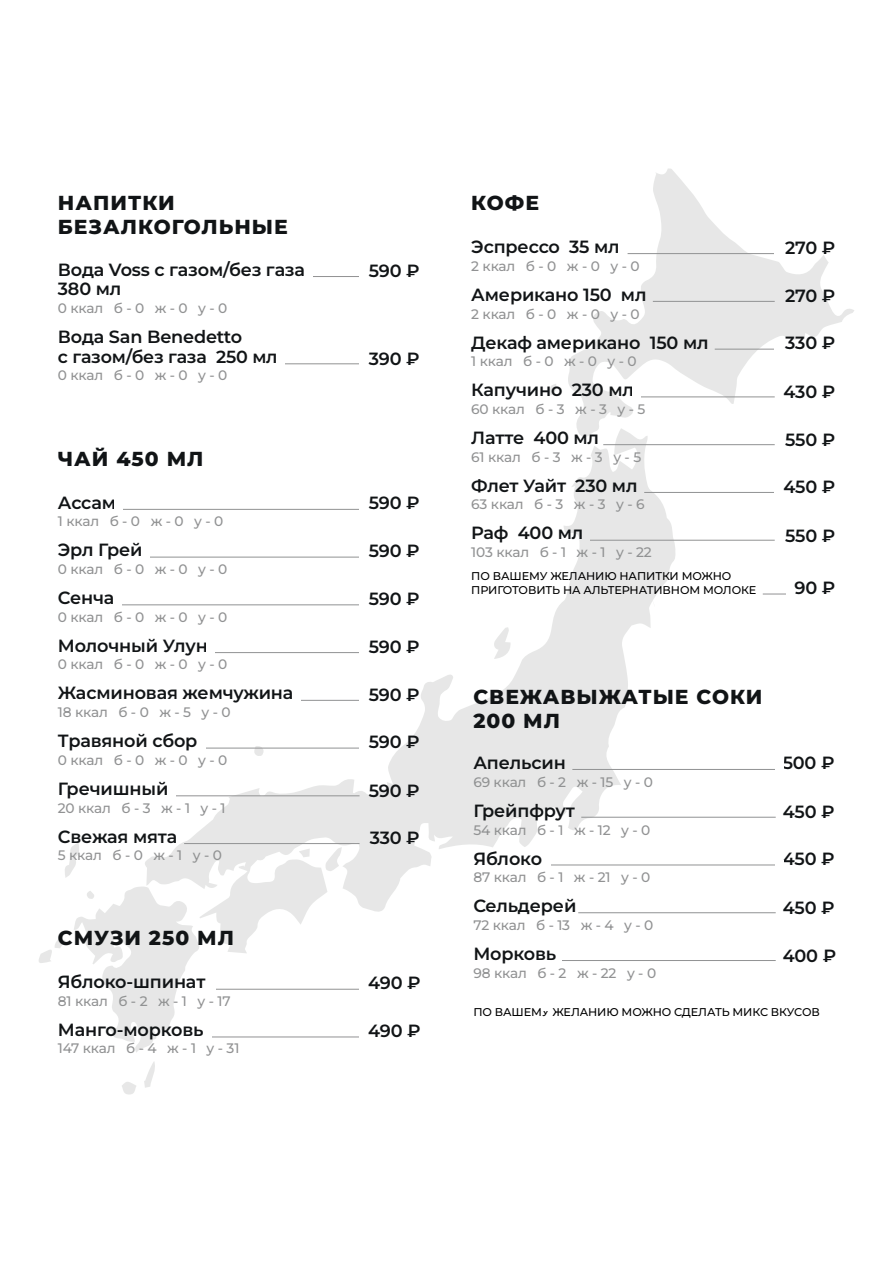
<style>
.page{position:relative;width:893px;height:1263px;background:#fff}
.page>*{position:absolute;margin:0;border:0;box-sizing:border-box;transform-origin:0 0}
.t1{font:800 20.25px/24.3px "Montserrat";letter-spacing:.05em;color:#111416}
.t2{font:600 17.7px/19.5px "Montserrat";letter-spacing:-.01em;color:#111416}
.t3{font:600 17.55px "Montserrat";letter-spacing:-.01em;color:#111416}
.t4{font:500 13.8px "Montserrat";letter-spacing:-.01em;color:#919293}
.t5{font:500 11.25px/13.5px "Montserrat";letter-spacing:-.01em;color:#000001}
</style>
<div class="page">
<svg style="left:65px;top:843px;width:14px;height:35px"></svg>
<svg style="left:144px;top:1062px;width:11px;height:26px"></svg>
<svg style="left:122px;top:1082px;width:14px;height:12px"></svg>
<svg style="left:39px;top:935px;width:26px;height:28px"></svg>
<svg style="left:74px;top:887px;width:120px;height:165px"></svg>
<svg style="left:550px;top:384px;width:6px;height:11px"></svg>
<svg style="left:568px;top:168px;width:286px;height:260px"></svg>
<svg style="left:141px;top:428px;width:535px;height:525px"></svg>
<div style="left:619px;top:240px;width:8px;height:18px;background:#fff"></div>
<hr style="left:628px;top:253px;width:153px;height:1px;background:#919293">
<div style="left:775px;top:240px;width:8px;height:18px;background:#fff"></div>
<hr style="left:653px;top:301px;width:122px;height:1px;background:#919293">
<hr style="left:715px;top:349px;width:66px;height:1px;background:#919293">
<div style="left:775px;top:344px;width:8px;height:10px;background:#fff"></div>
<hr style="left:636px;top:396px;width:139px;height:1px;background:#919293">
<hr style="left:603px;top:444px;width:172px;height:1px;background:#919293">
<hr style="left:644px;top:492px;width:137px;height:1px;background:#919293">
<div style="left:775px;top:488px;width:8px;height:10px;background:#fff"></div>
<hr style="left:572px;top:769px;width:210px;height:1px;background:#919293">
<div style="left:776px;top:755px;width:8px;height:19px;background:#fff"></div>
<hr style="left:581px;top:817px;width:195px;height:1px;background:#919293">
<hr style="left:549px;top:865px;width:233px;height:1px;background:#919293">
<div style="left:776px;top:860px;width:8px;height:10px;background:#fff"></div>
<hr style="left:578px;top:912px;width:198px;height:1px;background:#919293">
<hr style="left:562px;top:960px;width:214px;height:1px;background:#919293">
<hr style="left:590px;top:540px;width:185px;height:1px;background:#919293">
<svg style="left:763px;top:594px;width:23px;height:1px"></svg>
<hr style="left:208px;top:989px;width:158px;height:1px;background:#919293">
<div style="left:360px;top:975px;width:8px;height:19px;background:#fff"></div>
<div style="left:207px;top:975px;width:8px;height:19px;background:#fff"></div>
<hr style="left:208px;top:1036px;width:158px;height:1px;background:#919293">
<div style="left:360px;top:1023px;width:8px;height:18px;background:#fff"></div>
<div style="left:203px;top:1023px;width:8px;height:18px;background:#fff"></div>
<hr style="left:120px;top:509px;width:246px;height:1px;background:#919293">
<div style="left:360px;top:495px;width:8px;height:19px;background:#fff"></div>
<hr style="left:147px;top:557px;width:219px;height:1px;background:#919293">
<div style="left:360px;top:543px;width:8px;height:18px;background:#fff"></div>
<hr style="left:120px;top:604px;width:246px;height:1px;background:#919293">
<div style="left:360px;top:591px;width:8px;height:19px;background:#fff"></div>
<div style="left:114px;top:591px;width:8px;height:19px;background:#fff"></div>
<hr style="left:209px;top:652px;width:157px;height:1px;background:#919293">
<div style="left:360px;top:639px;width:8px;height:18px;background:#fff"></div>
<hr style="left:292px;top:700px;width:74px;height:1px;background:#919293">
<div style="left:360px;top:687px;width:8px;height:18px;background:#fff"></div>
<div style="left:292px;top:687px;width:8px;height:18px;background:#fff"></div>
<hr style="left:200px;top:748px;width:166px;height:1px;background:#919293">
<div style="left:360px;top:734px;width:8px;height:18px;background:#fff"></div>
<div style="left:197px;top:733px;width:8px;height:19px;background:#fff"></div>
<hr style="left:168px;top:795px;width:192px;height:1px;background:#919293">
<div style="left:168px;top:783px;width:8px;height:18px;background:#fff"></div>
<hr style="left:184px;top:843px;width:176px;height:1px;background:#919293">
<div style="left:207px;top:639px;width:8px;height:18px;background:#fff"></div>
<div style="left:141px;top:543px;width:8px;height:18px;background:#fff"></div>
<div style="left:115px;top:495px;width:8px;height:19px;background:#fff"></div>
<hr style="left:309px;top:276px;width:57px;height:1px;background:#919293">
<hr style="left:281px;top:363px;width:85px;height:1px;background:#919293">
<div style="left:360px;top:263px;width:8px;height:18px;background:#fff"></div>
<div style="left:359px;top:351px;width:8px;height:18px;background:#fff"></div>
<div style="left:277px;top:346px;width:8px;height:18px;background:#fff"></div>
<div style="left:304px;top:261px;width:8px;height:19px;background:#fff"></div>
<div style="left:632px;top:382px;width:8px;height:19px;background:#fff"></div>
<div style="left:542px;top:850px;width:8px;height:19px;background:#fff"></div>
<p class="t1" style="left:58px;top:190px;width:231px">НАПИТКИ<br>БЕЗАЛКОГОЛЬНЫЕ</p>
<p class="t2" style="left:58px;top:259px;width:249px">Вода Voss с газом/без газа<br>380 мл</p>
<p class="t4" style="left:58px;top:299px;width:171px">0 ккал б - 0 ж - 0 у - 0</p>
<p class="t2" style="left:58px;top:326px;width:186px">Вода San Benedetto</p>
<p class="t3" style="left:58px;top:344px;width:221px">с газом/без газа 250 мл</p>
<p class="t4" style="left:58px;top:366px;width:171px">0 ккал б - 0 ж - 0 у - 0</p>
<p class="t1" style="left:58px;top:446px;width:147px">ЧАЙ 450 МЛ</p>
<p class="t2" style="left:58px;top:492px;width:60px">Ассам</p>
<p class="t4" style="left:58px;top:512px;width:167px">1 ккал б - 0 ж - 0 у - 0</p>
<p class="t2" style="left:58px;top:539px;width:86px">Эрл Грей</p>
<p class="t4" style="left:58px;top:559px;width:171px">0 ккал б - 0 ж - 0 у - 0</p>
<p class="t2" style="left:58px;top:587px;width:58px">Сенча</p>
<p class="t4" style="left:58px;top:607px;width:171px">0 ккал б - 0 ж - 0 у - 0</p>
<p class="t2" style="left:58px;top:635px;width:152px">Молочный Улун</p>
<p class="t4" style="left:58px;top:655px;width:171px">0 ккал б - 0 ж - 0 у - 0</p>
<p class="t2" style="left:58px;top:683px;width:237px">Жасминовая жемчужина</p>
<p class="t4" style="left:58px;top:703px;width:174px">18 ккал б - 0 ж - 5 у - 0</p>
<p class="t2" style="left:58px;top:730px;width:141px">Травяной сбор</p>
<p class="t4" style="left:58px;top:750px;width:171px">0 ккал б - 0 ж - 0 у - 0</p>
<p class="t2" style="left:58px;top:778px;width:112px">Гречишный</p>
<p class="t4" style="left:58px;top:798px;width:169px">20 ккал б - 3 ж - 1 у - 1</p>
<p class="t2" style="left:58px;top:826px;width:121px">Свежая мята</p>
<p class="t4" style="left:58px;top:846px;width:166px">5 ккал б - 0 ж - 1 у - 0</p>
<p class="t1" style="left:58px;top:924px;width:178px">СМУЗИ 250 МЛ</p>
<p class="t2" style="left:58px;top:971px;width:149px">Яблоко-шпинат</p>
<p class="t4" style="left:58px;top:991px;width:174px">81 ккал б - 2 ж - 1 у - 17</p>
<p class="t2" style="left:58px;top:1019px;width:147px">Манго-морковь</p>
<p class="t4" style="left:58px;top:1039px;width:183px">147 ккал б - 4 ж - 1 у - 31</p>
<p class="t2" style="left:369px;top:260px;width:52px">590 ₽</p>
<p class="t2" style="left:369px;top:348px;width:52px">390 ₽</p>
<p class="t2" style="left:369px;top:492px;width:52px">590 ₽</p>
<p class="t2" style="left:369px;top:540px;width:52px">590 ₽</p>
<p class="t2" style="left:369px;top:589px;width:52px">590 ₽</p>
<p class="t2" style="left:369px;top:636px;width:52px">590 ₽</p>
<p class="t2" style="left:369px;top:684px;width:52px">590 ₽</p>
<p class="t2" style="left:369px;top:731px;width:52px">590 ₽</p>
<p class="t2" style="left:369px;top:780px;width:52px">590 ₽</p>
<p class="t2" style="left:370px;top:827px;width:52px">330 ₽</p>
<p class="t2" style="left:368px;top:972px;width:54px">490 ₽</p>
<p class="t2" style="left:368px;top:1020px;width:54px">490 ₽</p>
<p class="t1" style="left:471px;top:190px;width:69px">КОФЕ</p>
<p class="t2" style="left:471px;top:236px;width:150px">Эспрессо 35 мл</p>
<p class="t4" style="left:471px;top:256px;width:170px">2 ккал б - 0 ж - 0 у - 0</p>
<p class="t2" style="left:471px;top:284px;width:177px">Американо 150 мл</p>
<p class="t4" style="left:471px;top:304px;width:170px">2 ккал б - 0 ж - 0 у - 0</p>
<p class="t2" style="left:471px;top:332px;width:239px">Декаф американо 150 мл</p>
<p class="t4" style="left:471px;top:352px;width:167px">1 ккал б - 0 ж - 0 у - 0</p>
<p class="t2" style="left:471px;top:379px;width:164px">Капучино 230 мл</p>
<p class="t4" style="left:471px;top:399px;width:176px">60 ккал б - 3 ж - 3 у - 5</p>
<p class="t2" style="left:471px;top:427px;width:129px">Латте 400 мл</p>
<p class="t4" style="left:471px;top:447px;width:171px">61 ккал б - 3 ж - 3 у - 5</p>
<p class="t2" style="left:471px;top:475px;width:168px">Флет Уайт 230 мл</p>
<p class="t4" style="left:471px;top:495px;width:175px">63 ккал б - 3 ж - 3 у - 6</p>
<p class="t2" style="left:471px;top:523px;width:114px">Раф 400 мл</p>
<p class="t4" style="left:471px;top:543px;width:182px">103 ккал б - 1 ж - 1 у - 22</p>
<p class="t5" style="left:471px;top:569px;width:286px">ПО ВАШЕМУ ЖЕЛАНИЮ НАПИТКИ МОЖНО<br>ПРИГОТОВИТЬ НА АЛЬТЕРНАТИВНОМ МОЛОКЕ</p>
<p class="t2" style="left:785px;top:237px;width:52px">270 ₽</p>
<p class="t2" style="left:785px;top:285px;width:52px">270 ₽</p>
<p class="t2" style="left:785px;top:333px;width:52px">330 ₽</p>
<p class="t2" style="left:784px;top:381px;width:53px">430 ₽</p>
<p class="t2" style="left:785px;top:429px;width:52px">550 ₽</p>
<p class="t2" style="left:783px;top:476px;width:53px">450 ₽</p>
<p class="t2" style="left:785px;top:525px;width:52px">550 ₽</p>
<p class="t2" style="left:794px;top:577px;width:42px">90 ₽</p>
<p class="t1" style="left:473px;top:683px;width:290px">СВЕЖАВЫЖАТЫЕ СОКИ<br>200 МЛ</p>
<p class="t2" style="left:473px;top:752px;width:94px">Апельсин</p>
<p class="t4" style="left:473px;top:772px;width:181px">69 ккал б - 2 ж - 15 у - 0</p>
<p class="t2" style="left:473px;top:800px;width:103px">Грейпфрут</p>
<p class="t4" style="left:473px;top:820px;width:178px">54 ккал б - 1 ж - 12 у - 0</p>
<p class="t2" style="left:473px;top:848px;width:70px">Яблоко</p>
<p class="t4" style="left:473px;top:868px;width:178px">87 ккал б - 1 ж - 21 у - 0</p>
<p class="t2" style="left:473px;top:896px;width:105px">Сельдерей</p>
<p class="t4" style="left:473px;top:916px;width:182px">72 ккал б - 13 ж - 4 у - 0</p>
<p class="t2" style="left:473px;top:943px;width:84px">Морковь</p>
<p class="t4" style="left:473px;top:963px;width:184px">98 ккал б - 2 ж - 22 у - 0</p>
<p class="t5" style="left:473px;top:1005px;width:348px">ПО ВАШЕМУ ЖЕЛАНИЮ МОЖНО СДЕЛАТЬ МИКС ВКУСОВ</p>
<p class="t2" style="left:783px;top:753px;width:53px">500 ₽</p>
<p class="t2" style="left:783px;top:801px;width:53px">450 ₽</p>
<p class="t2" style="left:783px;top:848px;width:53px">450 ₽</p>
<p class="t2" style="left:783px;top:897px;width:53px">450 ₽</p>
<p class="t2" style="left:783px;top:945px;width:55px">400 ₽</p>
</div>
